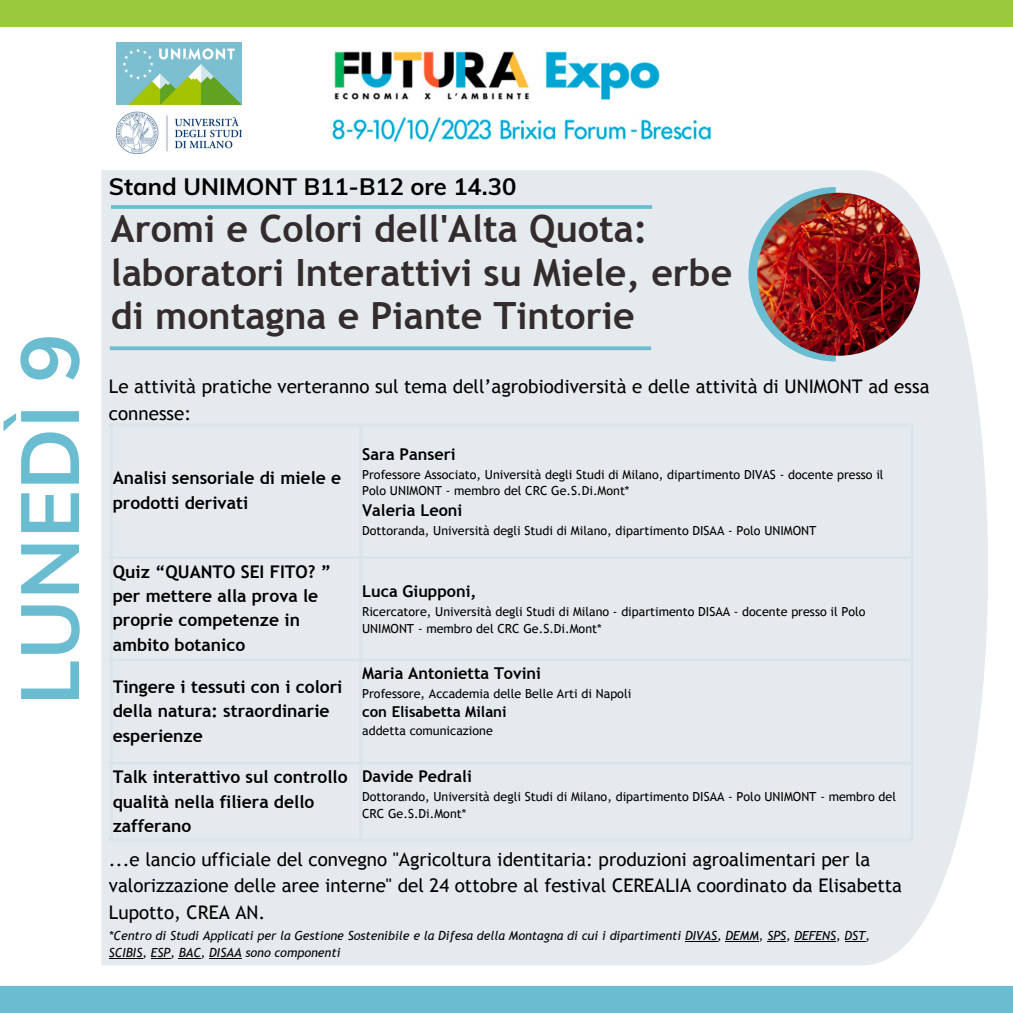
<style>
.page{position:relative;width:1013px;height:1013px;background:#fff}
.page>*{position:absolute;margin:0;border:0;box-sizing:border-box;transform-origin:0 0}
.t1{font:700 81.25px "Muli";color:#6abcd1}
.t2{font:700 37.5px "Trebuchet MS";color:#342c2c}
.t3{font:700 23.75px "Muli";color:#000}
.t4{font:18.75px/26.2px "Trebuchet MS";color:#000}
.t5{font:700 17.5px/24.4px "Trebuchet MS";color:#000}
.t6{font:700 16.25px "Trebuchet MS";color:#000}
.t7{font:700 15px "Trebuchet MS";color:#000}
.t8{font:12.5px/16.9px "Trebuchet MS";color:#000}
.t9{font:italic 12.5px/16.9px "Trebuchet MS";color:#000}
</style>
<div class="page">
<div style="left:0;top:0;width:1012px;height:27px;background:#99ca3b"></div>
<div style="left:0;top:985px;width:1012px;height:27px;background:#6abcd1"></div>
<img style="left:116px;top:42px;width:126px;height:112px">
<img style="left:332px;top:51px;width:380px;height:92px">
<div style="left:101px;top:170px;width:887px;height:795px;background:#e5eaee"></div>
<svg style="left:110px;top:346px;width:541px;height:4px;background:#76c0d3"></svg>
<svg style="left:111px;top:205px;width:541px;height:4px;background:#71bed2"></svg>
<svg style="left:748px;top:187px;width:87px;height:174px;background:#b7d8e2"></svg>
<img style="left:757px;top:193px;width:163px;height:163px;border-radius:50%">
<hr style="left:110px;top:426px;width:3px;height:412px;background:#dce3e9">
<hr style="left:359px;top:426px;width:3px;height:412px;background:#dce3e9">
<hr style="left:910px;top:426px;width:3px;height:412px;background:#dce3e9">
<hr style="left:110px;top:423px;width:803px;height:3px;background:#dce3e9">
<hr style="left:110px;top:556px;width:803px;height:3px;background:#dce3e9">
<hr style="left:110px;top:658px;width:803px;height:3px;background:#dce3e9">
<hr style="left:110px;top:761px;width:803px;height:3px;background:#dce3e9">
<hr style="left:110px;top:838px;width:803px;height:3px;background:#dce3e9">
<hr style="left:685px;top:940px;width:32px;height:1px;background:#000">
<hr style="left:725px;top:940px;width:34px;height:1px;background:#000">
<svg style="left:767px;top:940px;width:19px;height:1px"></svg>
<hr style="left:794px;top:940px;width:42px;height:1px;background:#000">
<svg style="left:844px;top:940px;width:21px;height:1px"></svg>
<hr style="left:109px;top:957px;width:33px;height:1px;background:#000">
<svg style="left:151px;top:957px;width:19px;height:1px"></svg>
<svg style="left:179px;top:957px;width:22px;height:1px"></svg>
<hr style="left:209px;top:957px;width:33px;height:1px;background:#000">
<p class="t1" style="left:-3px;top:705px;width:373px;rotate:-90deg">LUNEDÌ 9</p>
<p class="t3" style="left:109px;top:171px;width:409px">Stand UNIMONT B11-B12 ore 14.30</p>
<p class="t2" style="left:111px;top:207px;width:538px">Aromi e Colori dell'Alta Quota:</p>
<p class="t2" style="left:111px;top:250px;width:623px">laboratori Interattivi su Miele, erbe</p>
<p class="t2" style="left:111px;top:293px;width:525px">di montagna e Piante Tintorie</p>
<p class="t4" style="left:109px;top:373px;width:822px">Le attività pratiche verteranno sul tema dell’agrobiodiversità e delle attività di UNIMONT ad essa connesse:</p>
<p class="t5" style="left:113px;top:466px;width:230px">Analisi sensoriale di miele e prodotti derivati</p>
<p class="t5" style="left:113px;top:559px;width:220px">Quiz “QUANTO SEI FITO? ” per mettere alla prova le proprie competenze in ambito botanico</p>
<p class="t5" style="left:113px;top:674px;width:231px">Tingere i tessuti con i colori della natura: straordinarie esperienze</p>
<p class="t6" style="left:362px;top:444px;width:95px">Sara Panseri</p>
<p class="t8" style="left:362px;top:465px;width:523px">Professore Associato, Università degli Studi di Milano, dipartimento DIVAS - docente presso il<br>Polo UNIMONT - membro del CRC Ge.S.Di.Mont*</p>
<p class="t6" style="left:362px;top:501px;width:102px">Valeria Leoni</p>
<p class="t8" style="left:362px;top:522px;width:456px">Dottoranda, Università degli Studi di Milano, dipartimento DISAA - Polo UNIMONT</p>
<p class="t6" style="left:362px;top:582px;width:116px">Luca Giupponi,</p>
<p class="t8" style="left:362px;top:603px;width:505px">Ricercatore, Università degli Studi di Milano - dipartimento DISAA - docente presso il Polo<br>UNIMONT - membro del CRC Ge.S.Di.Mont*</p>
<p class="t6" style="left:362px;top:663px;width:180px">Maria Antonietta Tovini</p>
<p class="t8" style="left:362px;top:685px;width:270px">Professore, Accademia delle Belle Arti di Napoli</p>
<p class="t7" style="left:362px;top:702px;width:146px">con Elisabetta Milani</p>
<p class="t8" style="left:362px;top:722px;width:132px">addetta comunicazione</p>
<p class="t5" style="left:113px;top:764px;width:236px">Talk interattivo sul controllo qualità nella filiera dello zafferano</p>
<p class="t6" style="left:362px;top:766px;width:111px">Davide Pedrali</p>
<p class="t8" style="left:362px;top:787px;width:535px">Dottorando, Università degli Studi di Milano, dipartimento DISAA - Polo UNIMONT - membro del<br>CRC Ge.S.Di.Mont*</p>
<p class="t4" style="left:109px;top:846px;width:794px">...e lancio ufficiale del convegno "Agricoltura identitaria: produzioni agroalimentari per la valorizzazione delle aree interne" del 24 ottobre al festival CEREALIA coordinato da Elisabetta<br>Lupotto, CREA AN.</p>
<p class="t9" style="left:109px;top:927px;width:762px">*Centro di Studi Applicati per la Gestione Sostenibile e la Difesa della Montagna di cui i dipartimenti DIVAS, DEMM, SPS, DEFENS, DST,<br>SCIBIS, ESP, BAC, DISAA sono componenti</p>
</div>
